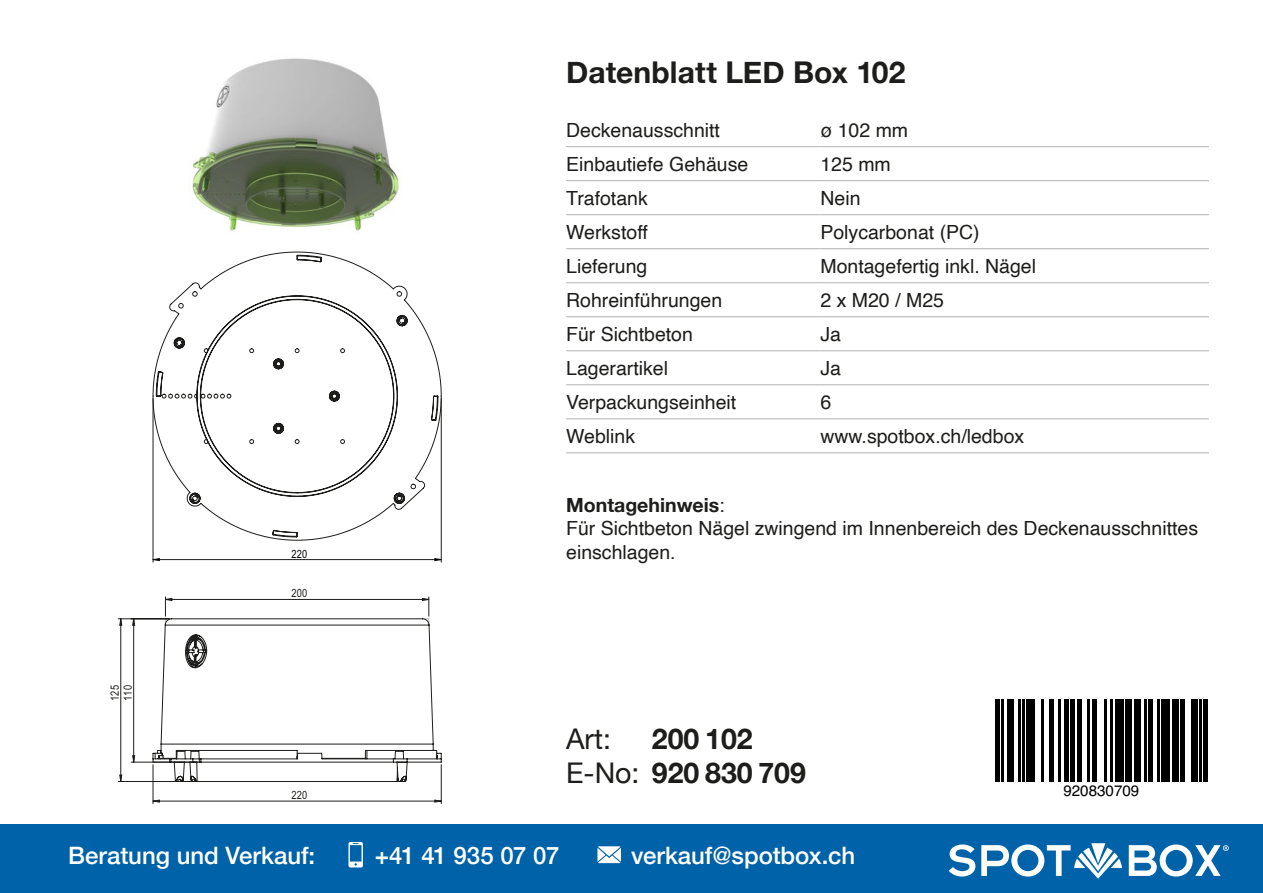
<style>
.page{position:relative;width:1263px;height:893px;background:#fff}
.page>*{position:absolute;margin:0;border:0;box-sizing:border-box;transform-origin:0 0}
.t1{font:700 30px "Helvetica Neue";letter-spacing:.005em;color:#1d1d1b}
.t2{font:28.5px/34.2px "Helvetica Neue";color:#1d1d1b}
.t3{font:700 28.5px "Helvetica Neue";color:#1d1d1b}
.t4{font:500 24px "Helvetica Neue";color:#fff}
.t5{font:500 24px "Helvetica Neue";letter-spacing:-.02em;color:#fff}
.t6{font:19.5px/23.4px "Helvetica";color:#1d1d1b}
.t7{font:700 19.5px "Helvetica Neue";color:#1d1d1b}
.t8{font:15.15px "Helvetica";color:#000}
.t9{font:11.4px "Arial Narrow";color:#1d1d1b}
.t10{font:11.4px "Arial Narrow";color:#020304}
.s1{font-family:"Helvetica";font-weight:400}
.s2{font-weight:700}
</style>
<div class="page">
<hr style="left:566px;top:146px;width:254px;height:1px;background:#b2b2b2">
<hr style="left:820px;top:146px;width:389px;height:1px;background:#b2b2b2">
<hr style="left:566px;top:180px;width:254px;height:1px;background:#b2b2b2">
<hr style="left:820px;top:180px;width:389px;height:1px;background:#b2b2b2">
<hr style="left:566px;top:214px;width:254px;height:1px;background:#b2b2b2">
<hr style="left:820px;top:214px;width:389px;height:1px;background:#b2b2b2">
<hr style="left:566px;top:248px;width:254px;height:1px;background:#b2b2b2">
<hr style="left:820px;top:248px;width:389px;height:1px;background:#b2b2b2">
<hr style="left:566px;top:282px;width:254px;height:1px;background:#b2b2b2">
<hr style="left:820px;top:282px;width:389px;height:1px;background:#b2b2b2">
<hr style="left:566px;top:316px;width:254px;height:1px;background:#b2b2b2">
<hr style="left:820px;top:316px;width:389px;height:1px;background:#b2b2b2">
<hr style="left:566px;top:350px;width:254px;height:1px;background:#b2b2b2">
<hr style="left:820px;top:350px;width:389px;height:1px;background:#b2b2b2">
<hr style="left:566px;top:384px;width:254px;height:1px;background:#b2b2b2">
<hr style="left:820px;top:384px;width:389px;height:1px;background:#b2b2b2">
<hr style="left:566px;top:418px;width:254px;height:1px;background:#b2b2b2">
<hr style="left:820px;top:418px;width:389px;height:1px;background:#b2b2b2">
<hr style="left:566px;top:452px;width:254px;height:1px;background:#b2b2b2">
<hr style="left:820px;top:452px;width:389px;height:1px;background:#b2b2b2">
<hr style="left:153px;top:765px;width:1px;height:39px;background:#1d1d1b">
<hr style="left:441px;top:765px;width:1px;height:39px;background:#1d1d1b">
<hr style="left:131px;top:762px;width:67px;height:1px;background:#1d1d1b">
<hr style="left:118px;top:619px;width:51px;height:1px;background:#1d1d1b">
<hr style="left:118px;top:781px;width:77px;height:1px;background:#1d1d1b">
<svg style="left:154px;top:800px;width:287px;height:2px"></svg>
<svg style="left:133px;top:619px;width:2px;height:143px"></svg>
<svg style="left:120px;top:619px;width:2px;height:162px"></svg>
<svg style="left:152px;top:252px;width:290px;height:530px"></svg>
<img style="left:192px;top:58px;width:207px;height:174px">
<div style="left:0;top:825px;width:1263px;height:68px;background:#0062a8"></div>
<svg style="left:348px;top:842px;width:15px;height:25px"></svg>
<svg style="left:597px;top:846px;width:24px;height:17px"></svg>
<svg style="left:949px;top:844px;width:26px;height:32px"></svg>
<svg style="left:981px;top:843px;width:141px;height:36px"></svg>
<svg style="left:1129px;top:844px;width:100px;height:32px"></svg>
<svg style="left:999px;top:699px;width:203px;height:83px"></svg>
<hr style="left:995px;top:699px;width:4px;height:83px;background:#000">
<hr style="left:1001px;top:699px;width:2px;height:83px;background:#000">
<div style="left:1008px;top:699px;width:6px;height:83px;background:#000"></div>
<hr style="left:1018px;top:699px;width:2px;height:83px;background:#000">
<hr style="left:1022px;top:699px;width:2px;height:83px;background:#000">
<div style="left:1027px;top:699px;width:8px;height:83px;background:#000"></div>
<hr style="left:1041px;top:699px;width:2px;height:83px;background:#000">
<hr style="left:1050px;top:699px;width:4px;height:83px;background:#000">
<hr style="left:1058px;top:699px;width:2px;height:83px;background:#000">
<div style="left:1064px;top:699px;width:5px;height:83px;background:#000"></div>
<hr style="left:1071px;top:699px;width:4px;height:83px;background:#000">
<hr style="left:1077px;top:699px;width:4px;height:83px;background:#000">
<hr style="left:1088px;top:699px;width:2px;height:83px;background:#000">
<hr style="left:1092px;top:699px;width:4px;height:83px;background:#000">
<hr style="left:1104px;top:699px;width:3px;height:83px;background:#000">
<hr style="left:1111px;top:699px;width:2px;height:83px;background:#000">
<div style="left:1115px;top:699px;width:8px;height:83px;background:#000"></div>
<div style="left:1125px;top:699px;width:7px;height:83px;background:#000"></div>
<div style="left:1134px;top:699px;width:6px;height:83px;background:#000"></div>
<hr style="left:1144px;top:699px;width:3px;height:83px;background:#000">
<hr style="left:1149px;top:699px;width:4px;height:83px;background:#000">
<hr style="left:1157px;top:699px;width:2px;height:83px;background:#000">
<div style="left:1161px;top:699px;width:9px;height:83px;background:#000"></div>
<div style="left:1172px;top:699px;width:6px;height:83px;background:#000"></div>
<hr style="left:1180px;top:699px;width:4px;height:83px;background:#000">
<div style="left:1191px;top:699px;width:6px;height:83px;background:#000"></div>
<hr style="left:1199px;top:699px;width:2px;height:83px;background:#000">
<div style="left:1203px;top:699px;width:5px;height:83px;background:#000"></div>
<p class="t9" style="left:106px;top:701px;width:17px;rotate:-90deg">125</p>
<p class="t9" style="left:119px;top:701px;width:17px;rotate:-90deg">110</p>
<p class="t10" style="left:292px;top:545px;width:17px">220</p>
<p class="t9" style="left:292px;top:585px;width:17px">200</p>
<p class="t9" style="left:292px;top:787px;width:17px">220</p>
<h1 class="t1" style="left:566px;top:49px;width:341px">Datenblatt LED Box 102</h1>
<p class="t6" style="left:566px;top:119px;width:155px">Deckenausschnitt</p>
<p class="t6" style="left:820px;top:119px;width:89px">ø 102 mm</p>
<p class="t6" style="left:566px;top:153px;width:184px">Einbautiefe Gehäuse</p>
<p class="t6" style="left:820px;top:153px;width:72px">125 mm</p>
<p class="t6" style="left:566px;top:187px;width:83px">Trafotank</p>
<p class="t6" style="left:820px;top:187px;width:42px">Nein</p>
<p class="t6" style="left:566px;top:221px;width:83px">Werkstoff</p>
<p class="t6" style="left:820px;top:221px;width:161px">Polycarbonat (PC)</p>
<p class="t6" style="left:566px;top:255px;width:83px">Lieferung</p>
<p class="t6" style="left:820px;top:255px;width:217px">Montagefertig inkl. Nägel</p>
<p class="t6" style="left:566px;top:289px;width:158px">Rohreinführungen</p>
<p class="t6" style="left:820px;top:289px;width:125px">2 x M20 / M25</p>
<p class="t6" style="left:566px;top:323px;width:128px">Für Sichtbeton</p>
<p class="t6" style="left:820px;top:323px;width:22px">Ja</p>
<p class="t6" style="left:566px;top:357px;width:103px">Lagerartikel</p>
<p class="t6" style="left:820px;top:357px;width:22px">Ja</p>
<p class="t6" style="left:566px;top:391px;width:172px">Verpackungseinheit</p>
<p class="t6" style="left:820px;top:391px;width:12px">6</p>
<p class="t6" style="left:566px;top:425px;width:70px">Weblink</p>
<p class="t6" style="left:820px;top:425px;width:205px">www.spotbox.ch/ledbox</p>
<p class="t7" style="left:566px;top:490px;width:160px">Montagehinweis<span class="s1">:</span></p>
<p class="t6" style="left:566px;top:517px;width:633px">Für Sichtbeton Nägel zwingend im Innenbereich des Deckenausschnittes einschlagen.</p>
<h2 class="t2" style="left:566px;top:724px;width:241px">Art:<br>E-No: <span class="s2">920 830 709</span></h2>
<h2 class="t3" style="left:652px;top:717px;width:102px">200 102</h2>
<p class="t8" style="left:1063px;top:779px;width:78px">920830709</p>
<p class="t4" style="left:68px;top:836px;width:249px">Beratung und Verkauf:</p>
<p class="t5" style="left:375px;top:836px;width:186px">+41 41 935 07 07</p>
<p class="t4" style="left:631px;top:836px;width:226px">verkauf@spotbox.ch</p>
</div>
